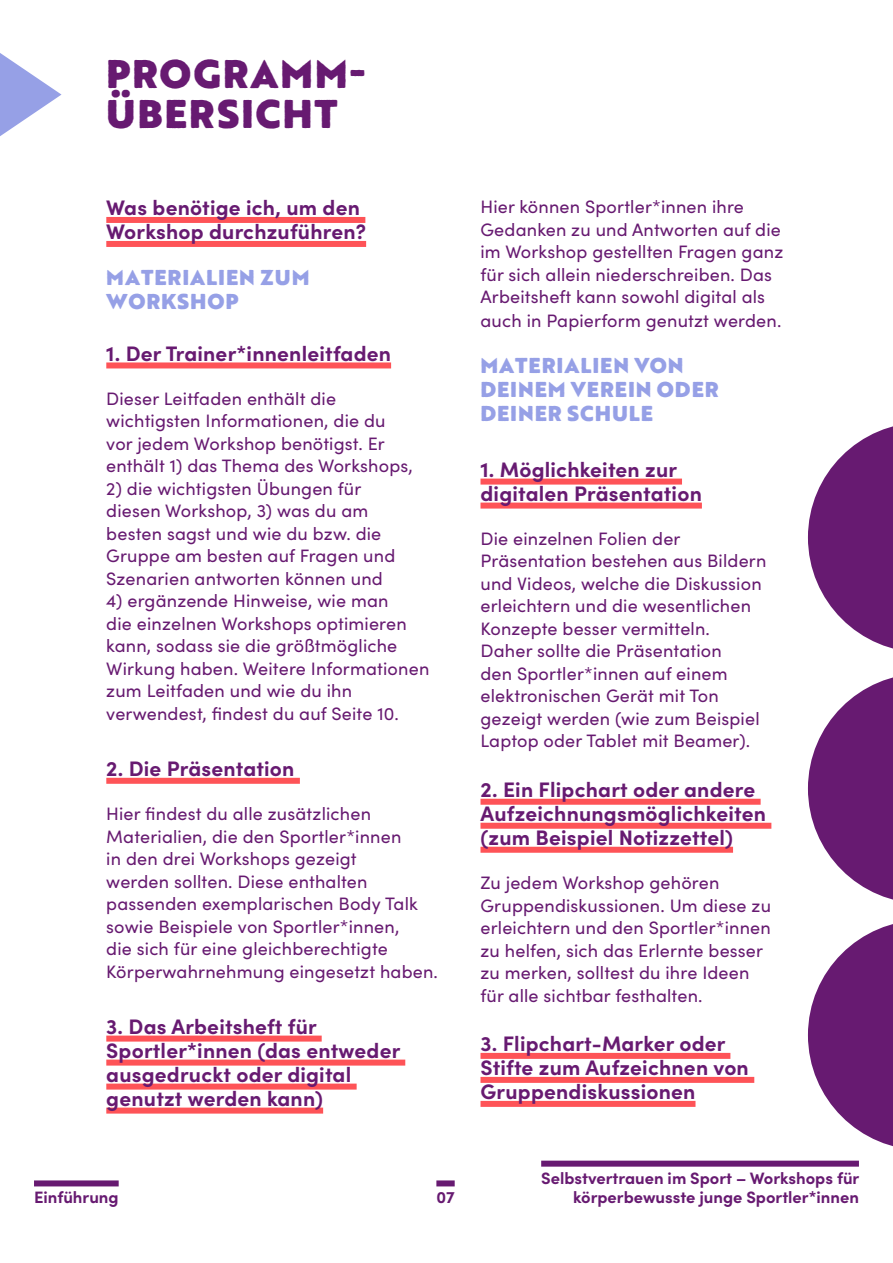
<style>
.page{position:relative;width:893px;height:1263px;background:#fff}
.page>*{position:absolute;margin:0;border:0;box-sizing:border-box;transform-origin:0 0}
.t1{font:900 39px/40.5px "Brother 1816 Printed";letter-spacing:.04em;color:#671a71}
.t2{font:700 21px/24px "Sofia Pro";letter-spacing:.01em;color:#671a71}
.t3{font:900 21px/24px "Brother 1816 Printed";letter-spacing:.04em;color:#96a0e6}
.t4{font:18px/22.5px "Sofia Pro";letter-spacing:.01em;color:#671a71}
.t5{font:700 16.5px "Sofia Pro";color:#671a71}
</style>
<div class="page">
<svg style="left:0;top:53px;width:62px;height:83px"></svg>
<svg style="left:808px;top:426px;width:85px;height:223px"></svg>
<svg style="left:808px;top:677px;width:85px;height:223px"></svg>
<svg style="left:808px;top:924px;width:85px;height:223px"></svg>
<div style="left:106px;top:217px;width:259px;height:6px;background:#fe5357"></div>
<div style="left:106px;top:241px;width:260px;height:6px;background:#fe5357"></div>
<div style="left:106px;top:362px;width:285px;height:6px;background:#fe5357"></div>
<div style="left:106px;top:778px;width:194px;height:6px;background:#fe5357"></div>
<div style="left:106px;top:1035px;width:216px;height:6px;background:#fe5357"></div>
<div style="left:106px;top:1059px;width:299px;height:6px;background:#fe5357"></div>
<div style="left:106px;top:1083px;width:251px;height:6px;background:#fe5357"></div>
<div style="left:106px;top:1107px;width:217px;height:6px;background:#fe5357"></div>
<div style="left:480px;top:479px;width:202px;height:6px;background:#fe5357"></div>
<div style="left:480px;top:503px;width:222px;height:6px;background:#fe5357"></div>
<div style="left:480px;top:799px;width:281px;height:6px;background:#fe5357"></div>
<div style="left:480px;top:823px;width:291px;height:6px;background:#fe5357"></div>
<div style="left:480px;top:847px;width:253px;height:6px;background:#fe5357"></div>
<div style="left:480px;top:1053px;width:250px;height:6px;background:#fe5357"></div>
<div style="left:480px;top:1077px;width:274px;height:6px;background:#fe5357"></div>
<div style="left:480px;top:1101px;width:215px;height:6px;background:#fe5357"></div>
<div style="left:34px;top:1180px;width:85px;height:6px;background:#671a71"></div>
<div style="left:541px;top:1160px;width:318px;height:6px;background:#671a71"></div>
<div style="left:436px;top:1180px;width:19px;height:6px;background:#671a71"></div>
<h1 class="t1" style="left:106px;top:52px;width:261px">PROGRAMM-<br>ÜBERSICHT</h1>
<p class="t2" style="left:106px;top:194px;width:261px">Was benötige ich, um den<br>Workshop durchzuführen?</p>
<p class="t3" style="left:106px;top:265px;width:205px">MATERIALIEN ZUM<br>WORKSHOP</p>
<p class="t2" style="left:106px;top:340px;width:286px">1. Der Trainer*innenleitfaden</p>
<p class="t4" style="left:106px;top:386px;width:308px">Dieser Leitfaden enthält die wichtigsten Informationen, die du vor jedem Workshop benötigst. Er enthält 1) das Thema des Workshops,</p>
<p class="t4" style="left:106px;top:476px;width:290px">2) die wichtigsten Übungen für diesen Workshop, 3) was du am besten sagst und wie du bzw. die<br>Gruppe am besten auf Fragen und<br>Szenarien antworten können und</p>
<p class="t4" style="left:106px;top:589px;width:325px">4) ergänzende Hinweise, wie man<br>die einzelnen Workshops optimieren kann, sodass sie die größtmögliche Wirkung haben. Weitere Informationen zum Leitfaden und wie du ihn verwendest, findest du auf Seite 10.</p>
<p class="t2" style="left:106px;top:755px;width:190px">2. Die Präsentation</p>
<p class="t4" style="left:106px;top:801px;width:333px">Hier findest du alle zusätzlichen Materialien, die den Sportler*innen<br>in den drei Workshops gezeigt<br>werden sollten. Diese enthalten passenden exemplarischen Body Talk sowie Beispiele von Sportler*innen,<br>die sich für eine gleichberechtigte Körperwahrnehmung eingesetzt haben.</p>
<p class="t2" style="left:106px;top:1013px;width:296px">3. Das Arbeitsheft für<br>Sportler*innen (das entweder ausgedruckt oder digital genutzt werden kann)</p>
<p class="t4" style="left:480px;top:195px;width:304px">Hier können Sportler*innen ihre Gedanken zu und Antworten auf die im Workshop gestellten Fragen ganz für sich allein niederschreiben. Das Arbeitsheft kann sowohl digital als auch in Papierform genutzt werden.</p>
<p class="t3" style="left:480px;top:352px;width:240px">MATERIALIEN VON<br>DEINEM VEREIN ODER<br>DEINER SCHULE</p>
<p class="t2" style="left:480px;top:456px;width:223px">1. Möglichkeiten zur digitalen Präsentation</p>
<p class="t4" style="left:480px;top:526px;width:287px">Die einzelnen Folien der<br>Präsentation bestehen aus Bildern und Videos, welche die Diskussion erleichtern und die wesentlichen<br>Konzepte besser vermitteln.<br>Daher sollte die Präsentation<br>den Sportler*innen auf einem elektronischen Gerät mit Ton gezeigt werden (wie zum Beispiel<br>Laptop oder Tablet mit Beamer).</p>
<p class="t2" style="left:480px;top:776px;width:287px">2. Ein Flipchart oder andere<br>Aufzeichnungsmöglichkeiten (zum Beispiel Notizzettel)</p>
<p class="t4" style="left:480px;top:870px;width:292px">Zu jedem Workshop gehören<br>Gruppendiskussionen. Um diese zu erleichtern und den Sportler*innen zu helfen, sich das Erlernte besser zu merken, solltest du ihre Ideen für alle sichtbar festhalten.</p>
<p class="t2" style="left:480px;top:1030px;width:270px">3. Flipchart-Marker oder<br>Stifte zum Aufzeichnen von<br>Gruppendiskussionen</p>
<p class="t5" style="left:541px;top:1165px;width:320px">Selbstvertrauen im Sport – Workshops für</p>
<p class="t5" style="left:34px;top:1185px;width:86px">Einführung</p>
<p class="t5" style="left:436px;top:1185px;width:20px">07</p>
<p class="t5" style="left:573px;top:1185px;width:287px">körperbewusste junge Sportler*innen</p>
</div>
